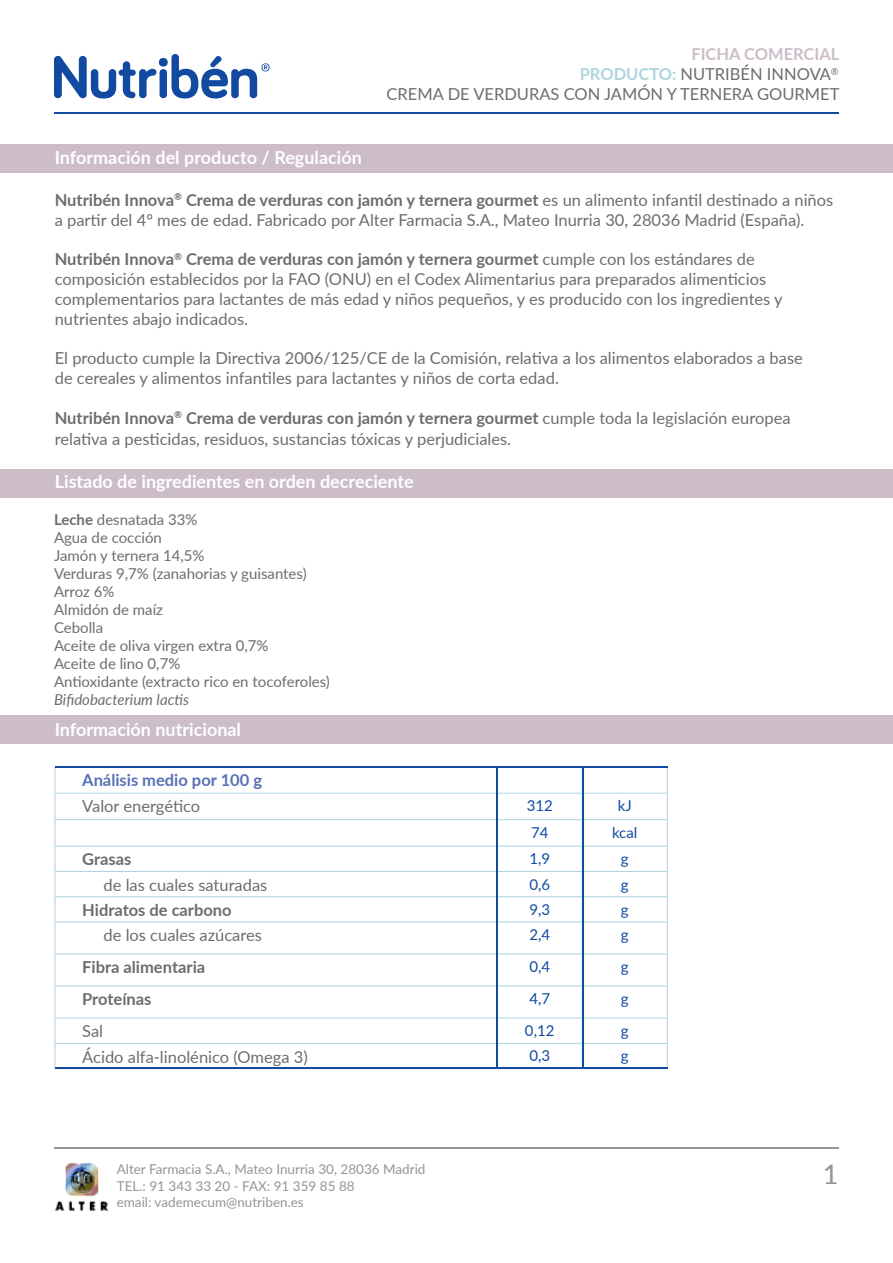
<style>
.page{position:relative;width:893px;height:1263px;background:#fff}
.page>*{position:absolute;margin:0;border:0;box-sizing:border-box;transform-origin:0 0}
.t1{font:27px "Lato";color:#939598}
.t2{font:700 18px "Lato";color:#fff}
.t3{font:16.5px/19.8px "Lato";color:#6c6d70}
.t4{font:700 16.5px "Lato";color:#6c6d70}
.t5{font:700 16.5px "Lato";color:#5a70b6}
.t6{font:15px/18px "Lato";color:#6c6d70}
.t7{font:15px "Lato";color:#114aa0}
.t8{font:italic 15px "Lato";color:#6c6d70}
.t9{font:13.5px/16.2px "Lato";color:#939598}
.s1{font-weight:700;color:#ccbdc9}
.s2{font-weight:700;color:#add4de}
.s3{font-weight:700}
</style>
<div class="page">
<svg style="left:54px;top:56px;width:102px;height:43px"></svg>
<div style="left:160px;top:69px;width:7px;height:29px;background:#114aa0;border-radius:4px"></div>
<div style="left:159px;top:58px;width:9px;height:9px;background:#114aa0;border-radius:50%"></div>
<svg style="left:171px;top:54px;width:99px;height:45px"></svg>
<hr style="left:55px;top:113px;width:784px;height:1px;background:#114aa0">
<hr style="left:55px;top:1148px;width:784px;height:1px;background:#939598">
<img style="left:55px;top:1163px;width:53px;height:47px">
<div style="left:0;top:144px;width:893px;height:28px;background:#ccbdc9"></div>
<div style="left:0;top:470px;width:893px;height:28px;background:#ccbdc9"></div>
<div style="left:0;top:716px;width:893px;height:28px;background:#ccbdc9"></div>
<hr style="left:55px;top:793px;width:442px;height:1px;background:#add4de">
<hr style="left:497px;top:793px;width:85px;height:1px;background:#add4de">
<hr style="left:582px;top:793px;width:85px;height:1px;background:#add4de">
<hr style="left:55px;top:819px;width:442px;height:1px;background:#add4de">
<hr style="left:497px;top:819px;width:85px;height:1px;background:#add4de">
<hr style="left:582px;top:819px;width:85px;height:1px;background:#add4de">
<hr style="left:55px;top:846px;width:442px;height:1px;background:#add4de">
<hr style="left:497px;top:846px;width:85px;height:1px;background:#add4de">
<hr style="left:582px;top:846px;width:85px;height:1px;background:#add4de">
<hr style="left:55px;top:871px;width:442px;height:1px;background:#add4de">
<hr style="left:497px;top:871px;width:85px;height:1px;background:#add4de">
<hr style="left:582px;top:871px;width:85px;height:1px;background:#add4de">
<hr style="left:55px;top:896px;width:442px;height:1px;background:#add4de">
<svg style="left:55px;top:767px;width:1px;height:155px"></svg>
<hr style="left:497px;top:896px;width:85px;height:1px;background:#add4de">
<hr style="left:582px;top:896px;width:85px;height:1px;background:#add4de">
<svg style="left:667px;top:767px;width:1px;height:155px"></svg>
<hr style="left:55px;top:922px;width:442px;height:1px;background:#add4de">
<hr style="left:55px;top:922px;width:1px;height:32px;background:#add4de">
<hr style="left:497px;top:922px;width:85px;height:1px;background:#add4de">
<hr style="left:582px;top:922px;width:85px;height:1px;background:#add4de">
<hr style="left:667px;top:922px;width:1px;height:32px;background:#add4de">
<hr style="left:55px;top:954px;width:442px;height:1px;background:#add4de">
<hr style="left:55px;top:954px;width:1px;height:32px;background:#add4de">
<hr style="left:497px;top:954px;width:85px;height:1px;background:#add4de">
<hr style="left:582px;top:954px;width:85px;height:1px;background:#add4de">
<hr style="left:667px;top:954px;width:1px;height:32px;background:#add4de">
<hr style="left:55px;top:986px;width:442px;height:1px;background:#add4de">
<hr style="left:55px;top:986px;width:1px;height:32px;background:#add4de">
<hr style="left:497px;top:986px;width:85px;height:1px;background:#add4de">
<hr style="left:582px;top:986px;width:85px;height:1px;background:#add4de">
<hr style="left:667px;top:986px;width:1px;height:32px;background:#add4de">
<hr style="left:55px;top:1018px;width:442px;height:1px;background:#add4de">
<hr style="left:497px;top:1018px;width:85px;height:1px;background:#add4de">
<hr style="left:582px;top:1018px;width:85px;height:1px;background:#add4de">
<hr style="left:55px;top:1043px;width:442px;height:1px;background:#add4de">
<svg style="left:55px;top:1018px;width:1px;height:50px"></svg>
<hr style="left:497px;top:1043px;width:85px;height:1px;background:#add4de">
<hr style="left:582px;top:1043px;width:85px;height:1px;background:#add4de">
<svg style="left:667px;top:1018px;width:1px;height:50px"></svg>
<hr style="left:55px;top:766px;width:612px;height:1px;background:#114aa0">
<hr style="left:55px;top:1068px;width:612px;height:1px;background:#114aa0">
<hr style="left:496px;top:766px;width:2px;height:303px;background:#114aa0">
<hr style="left:582px;top:766px;width:1px;height:303px;background:#114aa0">
<p class="t3" style="left:387px;top:44px;width:454px;text-align:right"><span class="s1">FICHA COMERCIAL<br></span><span class="s2">PRODUCTO:</span> NUTRIBÉN INNOVA<sup>®<br></sup>CREMA DE VERDURAS CON JAMÓN Y TERNERA GOURMET</p>
<p class="t2" style="left:55px;top:145px;width:309px">Información del producto / Regulación</p>
<p class="t3" style="left:55px;top:189px;width:780px"><span class="s3">Nutribén Innova</span><sup>®</sup> <span class="s3">Crema de verduras con jamón y ternera gourmet</span> es un alimento infantil destinado a niños a partir del 4º mes de edad. Fabricado por Alter Farmacia S.A., Mateo Inurria 30, 28036 Madrid (España).</p>
<p class="t3" style="left:55px;top:249px;width:729px"><span class="s3">Nutribén Innova</span><sup>®</sup> <span class="s3">Crema de verduras con jamón y ternera gourmet</span> cumple con los estándares de composición establecidos por la FAO (ONU) en el Codex Alimentarius para preparados alimenticios complementarios para lactantes de más edad y niños pequeños, y es producido con los ingredientes y nutrientes abajo indicados.</p>
<p class="t3" style="left:55px;top:348px;width:750px">El producto cumple la Directiva 2006/125/CE de la Comisión, relativa a los alimentos elaborados a base de cereales y alimentos infantiles para lactantes y niños de corta edad.</p>
<p class="t3" style="left:55px;top:406px;width:737px;line-height:21.6px"><span class="s3">Nutribén Innova</span><sup>®</sup> <span class="s3">Crema de verduras con jamón y ternera gourmet</span> cumple toda la legislación europea relativa a pesticidas, residuos, sustancias tóxicas y perjudiciales.</p>
<p class="t2" style="left:55px;top:469px;width:361px">Listado de ingredientes en orden decreciente</p>
<p class="t6" style="left:54px;top:510px;width:277px"><span class="s3">Leche</span> desnatada 33%<br>Agua de cocción<br>Jamón y ternera 14,5%<br>Verduras 9,7% (zanahorias y guisantes)<br>Arroz 6%<br>Almidón de maíz<br>Cebolla<br>Aceite de oliva virgen extra 0,7%<br>Aceite de lino 0,7%<br>Antioxidante (extracto rico en tocoferoles)</p>
<p class="t8" style="left:54px;top:689px;width:137px">Bifidobacterium lactis</p>
<p class="t2" style="left:55px;top:716px;width:188px">Información nutricional</p>
<p class="t5" style="left:82px;top:768px;width:181px">Análisis medio por 100 g</p>
<p class="t3" style="left:82px;top:796px;width:120px">Valor energético</p>
<p class="t7" style="left:527px;top:795px;width:28px">312</p>
<p class="t7" style="left:618px;top:795px;width:15px">kJ</p>
<p class="t7" style="left:531px;top:821px;width:19px">74</p>
<p class="t7" style="left:612px;top:821px;width:27px">kcal</p>
<p class="t4" style="left:82px;top:847px;width:51px">Grasas</p>
<p class="t7" style="left:529px;top:848px;width:22px">1,9</p>
<p class="t7" style="left:621px;top:848px;width:9px">g</p>
<p class="t3" style="left:103px;top:874px;width:165px">de las cuales saturadas</p>
<p class="t7" style="left:529px;top:873px;width:22px">0,6</p>
<p class="t7" style="left:621px;top:873px;width:9px">g</p>
<p class="t4" style="left:82px;top:898px;width:151px">Hidratos de carbono</p>
<p class="t7" style="left:529px;top:899px;width:22px">9,3</p>
<p class="t7" style="left:621px;top:899px;width:9px">g</p>
<p class="t3" style="left:103px;top:925px;width:160px">de los cuales azúcares</p>
<p class="t7" style="left:529px;top:924px;width:22px">2,4</p>
<p class="t7" style="left:621px;top:924px;width:9px">g</p>
<p class="t4" style="left:82px;top:955px;width:125px">Fibra alimentaria</p>
<p class="t7" style="left:529px;top:956px;width:22px">0,4</p>
<p class="t7" style="left:621px;top:956px;width:9px">g</p>
<p class="t4" style="left:82px;top:987px;width:71px">Proteínas</p>
<p class="t7" style="left:529px;top:988px;width:22px">4,7</p>
<p class="t7" style="left:621px;top:988px;width:9px">g</p>
<p class="t3" style="left:82px;top:1021px;width:22px">Sal</p>
<p class="t7" style="left:525px;top:1020px;width:31px">0,12</p>
<p class="t7" style="left:621px;top:1020px;width:9px">g</p>
<p class="t3" style="left:82px;top:1046px;width:227px">Ácido alfa-linolénico (Omega 3)</p>
<p class="t7" style="left:529px;top:1045px;width:22px">0,3</p>
<p class="t7" style="left:621px;top:1045px;width:9px">g</p>
<p class="t9" style="left:117px;top:1161px;width:310px">Alter Farmacia S.A., Mateo Inurria 30, 28036 Madrid<br>TEL.: 91 343 33 20 - FAX: 91 359 85 88<br>email: vademecum@nutriben.es</p>
<h1 class="t1" style="left:823px;top:1155px;width:17px">1</h1>
</div>
